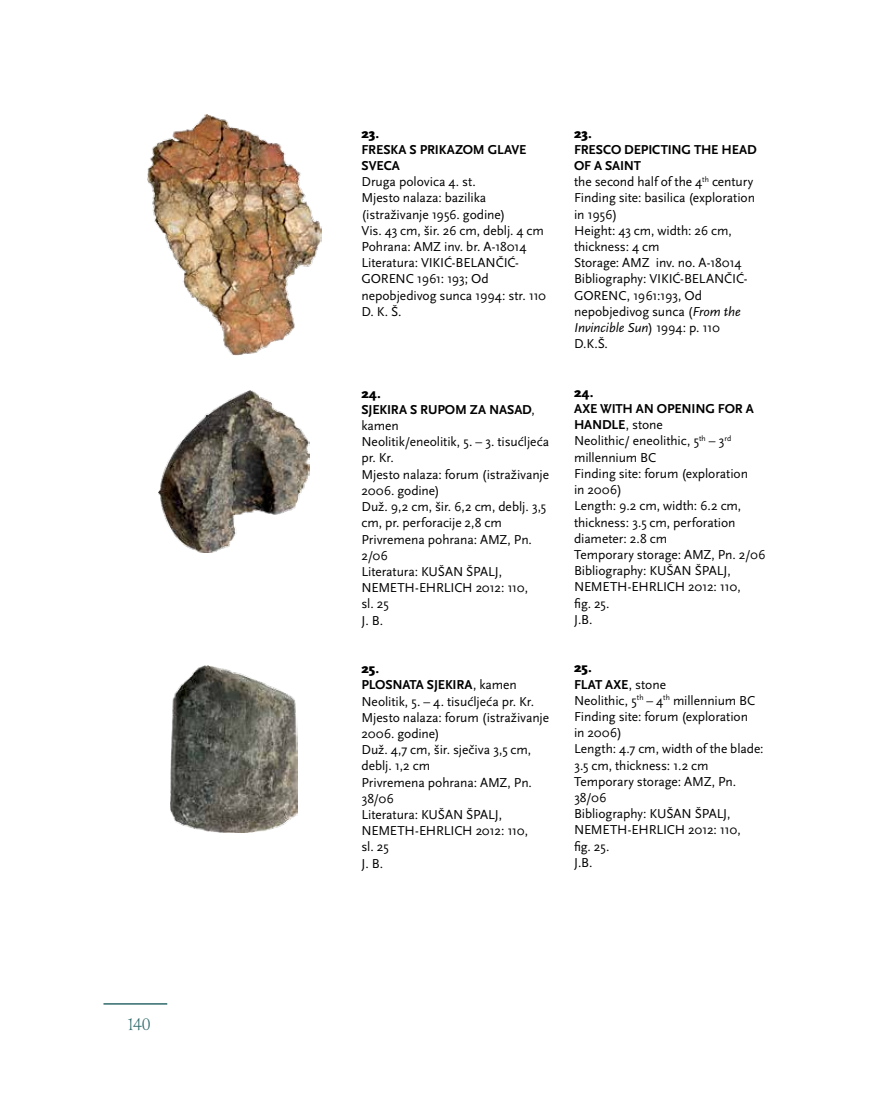
<style>
.page{position:relative;width:893px;height:1106px;background:#fff}
.page>*{position:absolute;margin:0;border:0;box-sizing:border-box;transform-origin:0 0}
.t1{font:16.5px "Carrig Display";color:#30696a;scale:.9 1}
.t2{font:13.5px/16.2px "Scala Sans Pro";letter-spacing:-.005em;color:#000}
.t3{font:700 13.5px/16.2px "Scala Sans Pro";letter-spacing:-.005em;color:#000}
.t4{font:900 13.5px "Scala Sans Pro";color:#000}
.s1{font-weight:900}
.s2{font-weight:700}
.s3{font-style:italic}
</style>
<div class="page">
<hr style="left:103px;top:1003px;width:64px;height:1px;background:#30696a">
<img style="left:147px;top:115px;width:174px;height:241px">
<img style="left:158px;top:390px;width:151px;height:163px">
<img style="left:171px;top:665px;width:126px;height:167px">
<p class="t1" style="left:128px;top:1015px;width:27px">140</p>
<p class="t4" style="left:361px;top:125px;width:19px">23.</p>
<p class="t3" style="left:361px;top:141px;width:167px">FRESKA S PRIKAZOM GLAVE<br>SVECA</p>
<p class="t2" style="left:361px;top:174px;width:186px">Druga polovica 4. st.<br>Mjesto nalaza: bazilika (istraživanje 1956. godine)<br>Vis. 43 cm, šir. 26 cm, deblj. 4 cm<br>Pohrana: AMZ inv. br. A-18014<br>Literatura: VIKIĆ-BELANČIĆ-<br>GORENC 1961: 193; Od nepobjedivog sunca 1994: str. 110<br>D. K. Š.</p>
<p class="t2" style="left:361px;top:385px;width:189px"><span class="s1">24.<br></span><span class="s2">SJEKIRA S RUPOM ZA NASAD</span>, kamen<br>Neolitik/eneolitik, 5. – 3. tisućljeća pr. Kr.<br>Mjesto nalaza: forum (istraživanje<br>2006. godine)<br>Duž. 9,2 cm, šir. 6,2 cm, deblj. 3,5 cm, pr. perforacije 2,8 cm<br>Privremena pohrana: AMZ, Pn.<br>2/06<br>Literatura: KUŠAN ŠPALJ,<br>NEMETH-EHRLICH 2012: 110,<br>sl. 25<br>J. B.</p>
<p class="t2" style="left:361px;top:660px;width:189px"><span class="s1">25.<br></span><span class="s2">PLOSNATA SJEKIRA</span>, kamen<br>Neolitik, 5. – 4. tisućljeća pr. Kr.<br>Mjesto nalaza: forum (istraživanje<br>2006. godine)<br>Duž. 4,7 cm, šir. sječiva 3,5 cm, deblj. 1,2 cm<br>Privremena pohrana: AMZ, Pn.<br>38/06<br>Literatura: KUŠAN ŠPALJ,<br>NEMETH-EHRLICH 2012: 110,<br>sl. 25<br>J. B.</p>
<p class="t4" style="left:574px;top:125px;width:19px">23.</p>
<p class="t2" style="left:574px;top:141px;width:184px"><span class="s2">FRESCO DEPICTING THE HEAD<br>OF A SAINT<br></span>the second half of the 4<sup>th</sup> century<br>Finding site: basilica (exploration in 1956)<br>Height: 43 cm, width: 26 cm, thickness: 4 cm<br>Storage: AMZ inv. no. A-18014<br>Bibliography: VIKIĆ-BELANČIĆ-<br>GORENC, 1961:193, Od nepobjedivog sunca (<span class="s3">From the<br>Invincible Sun</span>) 1994: p. 110<br>D.K.Š.</p>
<p class="t4" style="left:574px;top:385px;width:21px">24.</p>
<p class="t2" style="left:574px;top:400px;width:193px"><span class="s2">AXE WITH AN OPENING FOR A<br>HANDLE</span>, stone<br>Neolithic/ eneolithic, 5<sup>th</sup> – 3<sup>rd </sup>millennium BC<br>Finding site: forum (exploration<br>in 2006)<br>Length: 9.2 cm, width: 6.2 cm, thickness: 3.5 cm, perforation diameter: 2.8 cm<br>Temporary storage: AMZ, Pn. 2/06<br>Bibliography: KUŠAN ŠPALJ,<br>NEMETH-EHRLICH 2012: 110,<br>fig. 25.<br>J.B.</p>
<p class="t2" style="left:574px;top:660px;width:191px"><span class="s1">25.<br></span><span class="s2">FLAT AXE</span>, stone<br>Neolithic, 5<sup>th</sup> – 4<sup>th</sup> millennium BC<br>Finding site: forum (exploration<br>in 2006)<br>Length: 4.7 cm, width of the blade:<br>3.5 cm, thickness: 1.2 cm<br>Temporary storage: AMZ, Pn.<br>38/06<br>Bibliography: KUŠAN ŠPALJ,<br>NEMETH-EHRLICH 2012: 110,<br>fig. 25.<br>J.B.</p>
</div>
